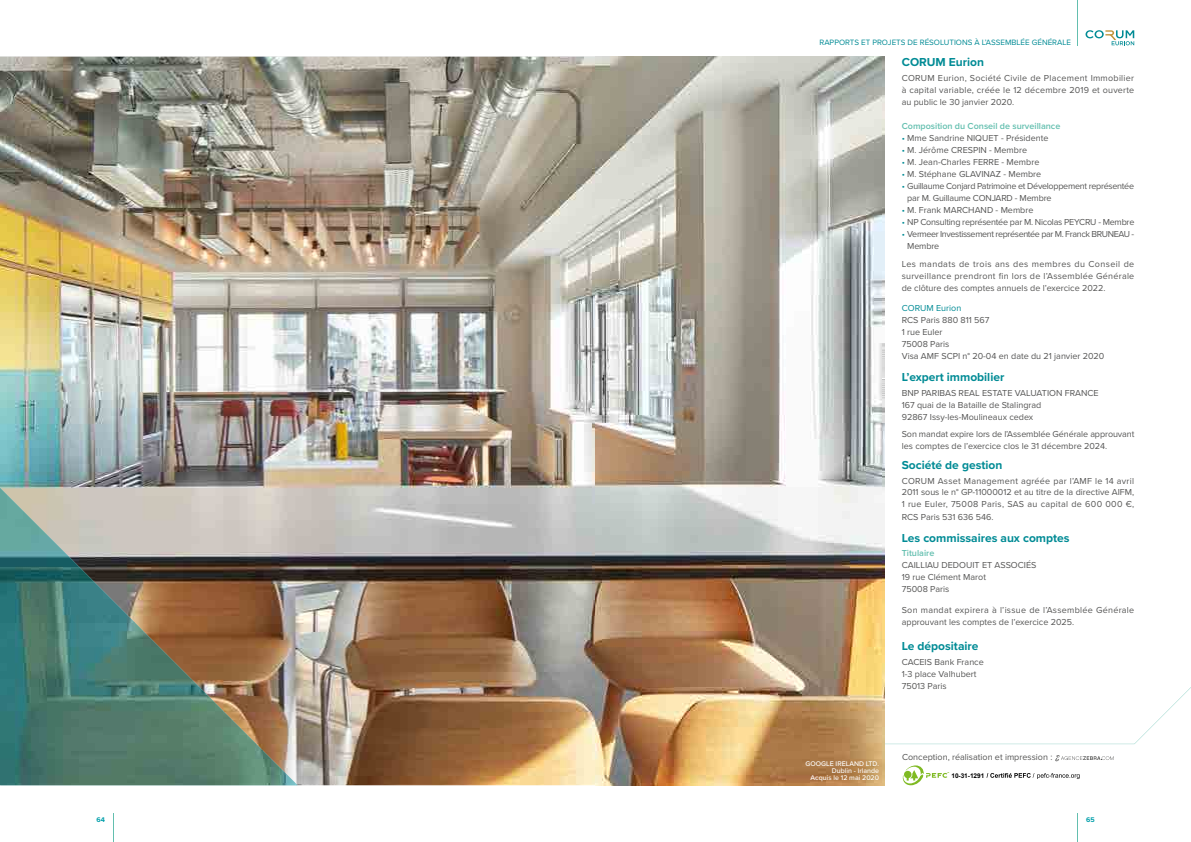
<style>
.page{position:relative;width:1191px;height:842px;background:#fff}
.page>*{position:absolute;margin:0;border:0;box-sizing:border-box;transform-origin:0 0}
.t1{font:700 12px "Proxima Nova";color:#008b95}
.t2{font:9px/12px "Proxima Nova";color:#565655}
.t3{font:9px/12px "Proxima Nova";letter-spacing:.03em;color:#565655}
.t4{font:9px/12px "Proxima Nova";letter-spacing:-.03em;color:#565655}
.t5{font:9px/12px "Proxima Nova";letter-spacing:-.04em;color:#565655}
.t6{font:9px "Proxima Nova";letter-spacing:-.025em;color:#565655}
.t7{font:600 9px "Proxima Nova";color:#63bfaf}
.t8{font:9px "Proxima Nova";color:#008b95}
.t9{font:8px "Proxima Nova";color:#008b95}
.t10{font:500 7px/7px "Proxima Nova";color:#fff;text-align:right}
.t11{font:700 7px "Proxima Nova";color:#009faa}
.t12{font:700 6.5px "Arial";letter-spacing:-.005em;color:#000}
.s1{color:#008b95}
</style>
<div class="page">
<svg style="left:1085px;top:30px;width:49px;height:15px"></svg>
<svg style="left:884px;top:687px;width:307px;height:57px"></svg>
<svg style="left:1055px;top:755px;width:58px;height:6px"></svg>
<svg style="left:902px;top:765px;width:47px;height:20px"></svg>
<svg style="left:986px;top:773px;width:93px;height:6px"></svg>
<img style="left:0;top:57px;width:595px;height:728px">
<img style="left:595px;top:57px;width:289px;height:728px">
<img style="left:0;top:488px;width:298px;height:297px">
<hr style="left:1077px;top:0;width:1px;height:45px;background:#63bfaf">
<svg style="left:1077px;top:814px;width:1px;height:28px"></svg>
<svg style="left:113px;top:814px;width:1px;height:28px"></svg>
<p class="t9" style="left:819px;top:37px;width:253px">RAPPORTS ET PROJETS DE RÉSOLUTIONS À L’ASSEMBLÉE GÉNÉRALE</p>
<h1 class="t1" style="left:901px;top:53px;width:84px">CORUM Eurion</h1>
<p class="t2" style="left:901px;top:72px;width:234px;text-align:justify">CORUM Eurion, Société Civile de Placement Immobilier à capital variable, créée le 12 décembre 2019 et ouverte au public le 30 janvier 2020.</p>
<p class="t7" style="left:901px;top:119px;width:160px">Composition du Conseil de surveillance</p>
<p class="t2" style="left:901px;top:132px;width:148px"><span class="s1">•</span> Mme Sandrine NIQUET - Présidente</p>
<p class="t2" style="left:901px;top:144px;width:127px"><span class="s1">•</span> M. Jérôme CRESPIN - Membre</p>
<p class="t2" style="left:901px;top:156px;width:139px"><span class="s1">•</span> M. Jean-Charles FERRE - Membre</p>
<p class="t2" style="left:901px;top:168px;width:141px"><span class="s1">•</span> M. Stéphane GLAVINAZ - Membre</p>
<p class="t4" style="left:907px;top:180px;width:228px;text-indent:-6px"><span class="s1">•</span> Guillaume Conjard Patrimoine et Développement représentée par M. Guillaume CONJARD - Membre</p>
<p class="t2" style="left:901px;top:204px;width:133px"><span class="s1">•</span> M. Frank MARCHAND - Membre</p>
<p class="t6" style="left:901px;top:215px;width:234px"><span class="s1">•</span> NP Consulting représentée par M. Nicolas PEYCRU - Membre</p>
<p class="t5" style="left:907px;top:228px;width:228px;text-indent:-6px"><span class="s1">•</span> Vermeer Investissement représentée par M. Franck BRUNEAU -<br>Membre</p>
<p class="t2" style="left:901px;top:257px;width:234px;text-align:justify">Les mandats de trois ans des membres du Conseil de surveillance prendront fin lors de l’Assemblée Générale de clôture des comptes annuels de l’exercice 2022.</p>
<p class="t8" style="left:901px;top:301px;width:61px">CORUM Eurion</p>
<p class="t2" style="left:901px;top:314px;width:204px">RCS Paris 880 811 567<br>1 rue Euler<br>75008 Paris<br>Visa AMF SCPI n° 20-04 en date du 21 janvier 2020</p>
<h1 class="t1" style="left:901px;top:368px;width:104px">L’expert immobilier</h1>
<p class="t2" style="left:901px;top:386px;width:198px">BNP PARIBAS REAL ESTATE VALUATION FRANCE<br>167 quai de la Bataille de Stalingrad<br>92867 Issy-les-Moulineaux cedex</p>
<p class="t2" style="left:901px;top:428px;width:234px">Son mandat expire lors de l’Assemblée Générale approuvant les comptes de l’exercice clos le 31 décembre 2024.</p>
<h1 class="t1" style="left:901px;top:456px;width:102px">Société de gestion</h1>
<p class="t2" style="left:901px;top:475px;width:234px;line-height:11.6px;text-align:justify">CORUM Asset Management agréée par l’AMF le 14 avril 2011 sous le n° GP-11000012 et au titre de la directive AIFM, 1 rue Euler, 75008 Paris, SAS au capital de 600 000 €,</p>
<p class="t2" style="left:901px;top:511px;width:93px">RCS Paris 531 636 546.</p>
<h1 class="t1" style="left:901px;top:528px;width:169px">Les commissaires aux comptes</h1>
<p class="t7" style="left:901px;top:547px;width:34px">Titulaire</p>
<p class="t2" style="left:901px;top:559px;width:136px">CAILLIAU DEDOUIT ET ASSOCIÉS<br>19 rue Clément Marot<br>75008 Paris</p>
<p class="t3" style="left:901px;top:603px;width:234px">Son mandat expirera à l’issue de l’Assemblée Générale approuvant les comptes de l’exercice 2025.</p>
<h1 class="t1" style="left:901px;top:637px;width:78px">Le dépositaire</h1>
<p class="t2" style="left:901px;top:655px;width:84px">CACEIS Bank France<br>1-3 place Valhubert<br>75013 Paris</p>
<p class="t10" style="left:805px;top:759px;width:75px">GOOGLE IRELAND LTD.<br>Dublin - Irlande<br>Acquis le 12 mai 2020</p>
<p class="t2" style="left:902px;top:751px;width:152px">Conception, réalisation et impression :</p>
<p class="t12" style="left:951px;top:771px;width:34px">10-31-1291</p>
<p class="t11" style="left:96px;top:814px;width:10px">64</p>
<p class="t11" style="left:1086px;top:814px;width:10px">65</p>
</div>
